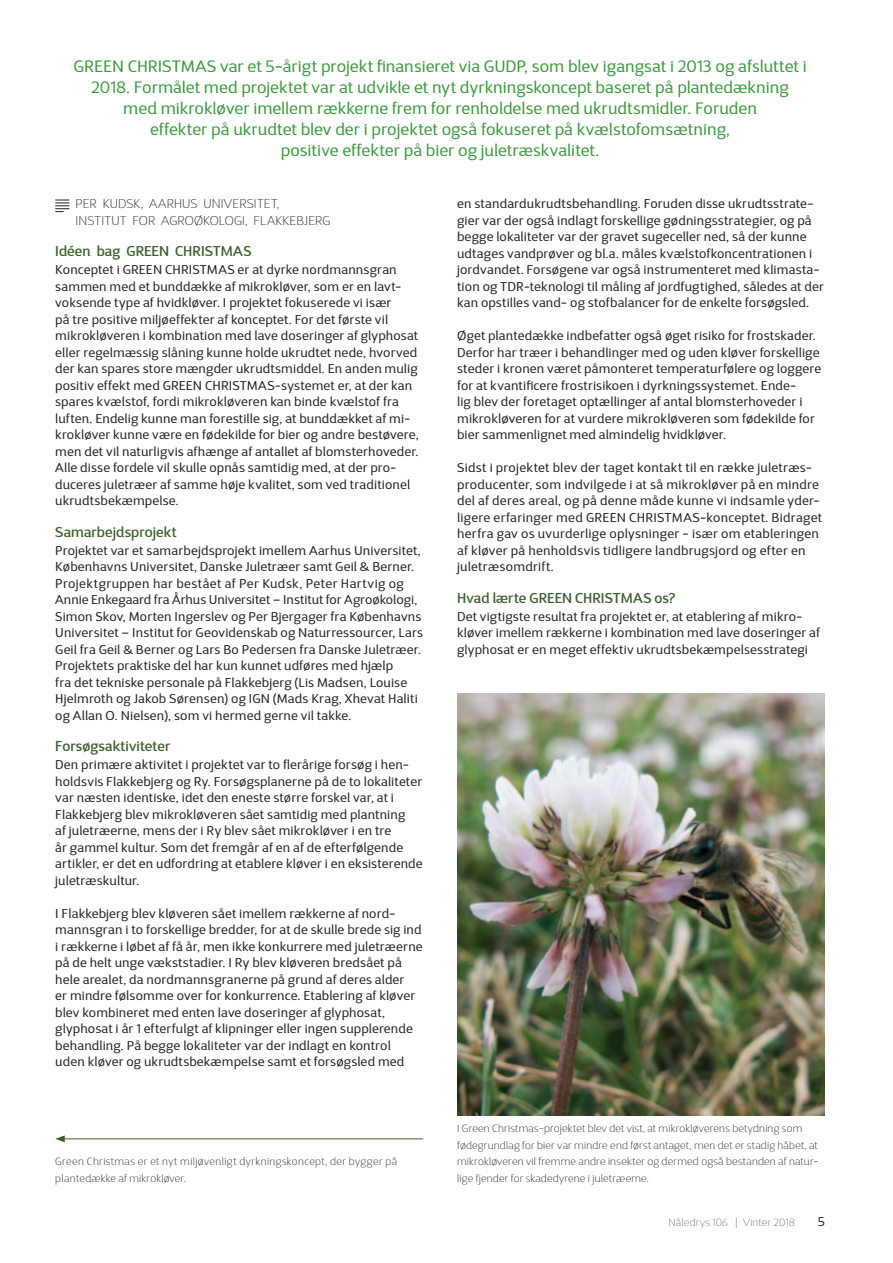
<style>
.page{position:relative;width:893px;height:1263px;background:#fff}
.page>*{position:absolute;margin:0;border:0;box-sizing:border-box;transform-origin:0 0}
.t1{font:16.5px/21px "D Sari";letter-spacing:.005em;color:#3a9a3b;text-align:center}
.t2{font:500 14.25px "D Sari";letter-spacing:.01em;color:#3b602d}
.t3{font:12.75px/16.5px "D Sari";letter-spacing:.015em;color:#231f20}
.t4{font:100 12.75px/16.5px "D Sari";letter-spacing:.015em;color:#231f20}
.t5{font:100 10.5px/16.5px "D Sari";letter-spacing:.02em;color:#231f20}
.t6{font:100 10.5px "D Sari";letter-spacing:.02em;color:#6c6d70}
</style>
<div class="page">
<svg style="left:55px;top:200px;width:14px;height:12px"></svg>
<img style="left:457px;top:693px;width:368px;height:423px">
<hr style="left:62px;top:1138px;width:361px;height:1px;background:#3b602d">
<svg style="left:55px;top:1135px;width:10px;height:7px"></svg>
<p class="t1" style="left:74px;top:57px;width:735px">GREEN CHRISTMAS var et 5-årigt projekt finansieret via GUDP, som blev igangsat i 2013 og afsluttet i 2018. Formålet med projektet var at udvikle et nyt dyrkningskoncept baseret på plantedækning med mikrokløver imellem rækkerne frem for renholdelse med ukrudtsmidler. Foruden<br>effekter på ukrudtet blev der i projektet også fokuseret på kvælstofomsætning,<br>positive effekter på bier og juletræskvalitet.</p>
<p class="t4" style="left:76px;top:197px;width:256px">PER KUDSK, AARHUS UNIVERSITET,<br>INSTITUT FOR AGROØKOLOGI, FLAKKEBJERG</p>
<p class="t2" style="left:55px;top:245px;width:198px">Idéen bag GREEN CHRISTMAS</p>
<p class="t3" style="left:55px;top:263px;width:365px">Konceptet i GREEN CHRISTMAS er at dyrke nordmannsgran sammen med et bunddække af mikrokløver, som er en lavt&shy;voksende type af hvidkløver. I projektet fokuserede vi især<br>på tre positive miljøeffekter af konceptet. For det første vil mikrokløveren i kombination med lave doseringer af glyphosat eller regelmæssig slåning kunne holde ukrudtet nede, hvorved der kan spares store mængder ukrudtsmiddel. En anden mulig positiv effekt med GREEN CHRISTMAS-systemet er, at der kan spares kvælstof, fordi mikrokløveren kan binde kvælstof fra luften. Endelig kunne man forestille sig, at bunddækket af mi&shy;krokløver kunne være en fødekilde for bier og andre bestøvere, men det vil naturligvis afhænge af antallet af blomsterhoveder.<br>Alle disse fordele vil skulle opnås samtidig med, at der pro&shy;duceres juletræer af samme høje kvalitet, som ved traditionel ukrudtsbekæmpelse.</p>
<p class="t2" style="left:55px;top:526px;width:123px">Samarbejdsprojekt</p>
<p class="t3" style="left:55px;top:543px;width:369px">Projektet var et samarbejdsprojekt imellem Aarhus Universitet, Københavns Universitet, Danske Juletræer samt Geil &amp; Berner.<br>Projektgruppen har bestået af Per Kudsk, Peter Hartvig og Annie Enkegaard fra Århus Universitet – Institut for Agroøkologi, Simon Skov, Morten Ingerslev og Per Bjergager fra Københavns Universitet – Institut for Geovidenskab og Naturressourcer, Lars Geil fra Geil &amp; Berner og Lars Bo Pedersen fra Danske Juletræer.<br>Projektets praktiske del har kun kunnet udføres med hjælp<br>fra det tekniske personale på Flakkebjerg (Lis Madsen, Louise Hjelmroth og Jakob Sørensen) og IGN (Mads Krag, Xhevat Haliti og Allan O. Nielsen), som vi hermed gerne vil takke.</p>
<p class="t2" style="left:55px;top:740px;width:116px">Forsøgsaktiviteter</p>
<p class="t3" style="left:55px;top:758px;width:369px">Den primære aktivitet i projektet var to flerårige forsøg i hen&shy;holdsvis Flakkebjerg og Ry. Forsøgsplanerne på de to lokaliteter var næsten identiske, idet den eneste større forskel var, at i Flakkebjerg blev mikrokløveren sået samtidig med plantning<br>af juletræerne, mens der i Ry blev sået mikrokløver i en tre<br>år gammel kultur. Som det fremgår af en af de efterfølgende artikler, er det en udfordring at etablere kløver i en eksisterende juletræskultur.</p>
<p class="t3" style="left:55px;top:906px;width:369px">I Flakkebjerg blev kløveren sået imellem rækkerne af nord&shy;mannsgran i to forskellige bredder, for at de skulle brede sig ind i rækkerne i løbet af få år, men ikke konkurrere med juletræerne på de helt unge vækststadier. I Ry blev kløveren bredsået på hele arealet, da nordmannsgranerne på grund af deres alder<br>er mindre følsomme over for konkurrence. Etablering af kløver blev kombineret med enten lave doseringer af glyphosat, glyphosat i år 1 efterfulgt af klipninger eller ingen supplerende behandling. På begge lokaliteter var der indlagt en kontrol uden kløver og ukrudtsbekæmpelse samt et forsøgsled med</p>
<p class="t5" style="left:55px;top:1154px;width:344px">Green Christmas er et nyt miljøvenligt dyrkningskoncept, der bygger på plantedække af mikrokløver.</p>
<p class="t3" style="left:457px;top:196px;width:368px">en standardukrudtsbehandling. Foruden disse ukrudtsstrate&shy;gier var der også indlagt forskellige gødningsstrategier, og på begge lokaliteter var der gravet sugeceller ned, så der kunne udtages vandprøver og bl.a. måles kvælstofkoncentrationen i jordvandet. Forsøgene var også instrumenteret med klimasta&shy;tion og TDR-teknologi til måling af jordfugtighed, således at der kan opstilles vand- og stofbalancer for de enkelte forsøgsled.</p>
<p class="t3" style="left:457px;top:328px;width:366px">Øget plantedække indbefatter også øget risiko for frostskader.<br>Derfor har træer i behandlinger med og uden kløver forskellige steder i kronen været påmonteret temperaturfølere og loggere for at kvantificere frostrisikoen i dyrkningssystemet. Ende-<br>lig blev der foretaget optællinger af antal blomsterhoveder i mikrokløveren for at vurdere mikrokløveren som fødekilde for bier sammenlignet med almindelig hvidkløver.</p>
<p class="t3" style="left:457px;top:460px;width:366px">Sidst i projektet blev der taget kontakt til en række juletræs&shy;producenter, som indvilgede i at så mikrokløver på en mindre del af deres areal, og på denne måde kunne vi indsamle yder&shy;ligere erfaringer med GREEN CHRISTMAS-konceptet. Bidraget herfra gav os uvurderlige oplysninger - især om etableringen af kløver på henholdsvis tidligere landbrugsjord og efter en juletræsomdrift.</p>
<p class="t2" style="left:457px;top:592px;width:220px">Hvad lærte GREEN CHRISTMAS os?</p>
<p class="t3" style="left:457px;top:609px;width:364px">Det vigtigste resultat fra projektet er, at etablering af mikro&shy;kløver imellem rækkerne i kombination med lave doseringer af glyphosat er en meget effektiv ukrudtsbekæmpelsesstrategi</p>
<p class="t5" style="left:457px;top:1121px;width:363px">I Green Christmas-projektet blev det vist, at mikrokløverens betydning som fødegrundlag for bier var mindre end først antaget, men det er stadig håbet, at mikrokløveren vil fremme andre insekter og dermed også bestanden af natur&shy;lige fjender for skadedyrene i juletræerne.</p>
<p class="t6" style="left:668px;top:1218px;width:128px">Nåledrys 106 | Vinter 2018</p>
<p class="t3" style="left:818px;top:1214px;width:9px">5</p>
</div>
